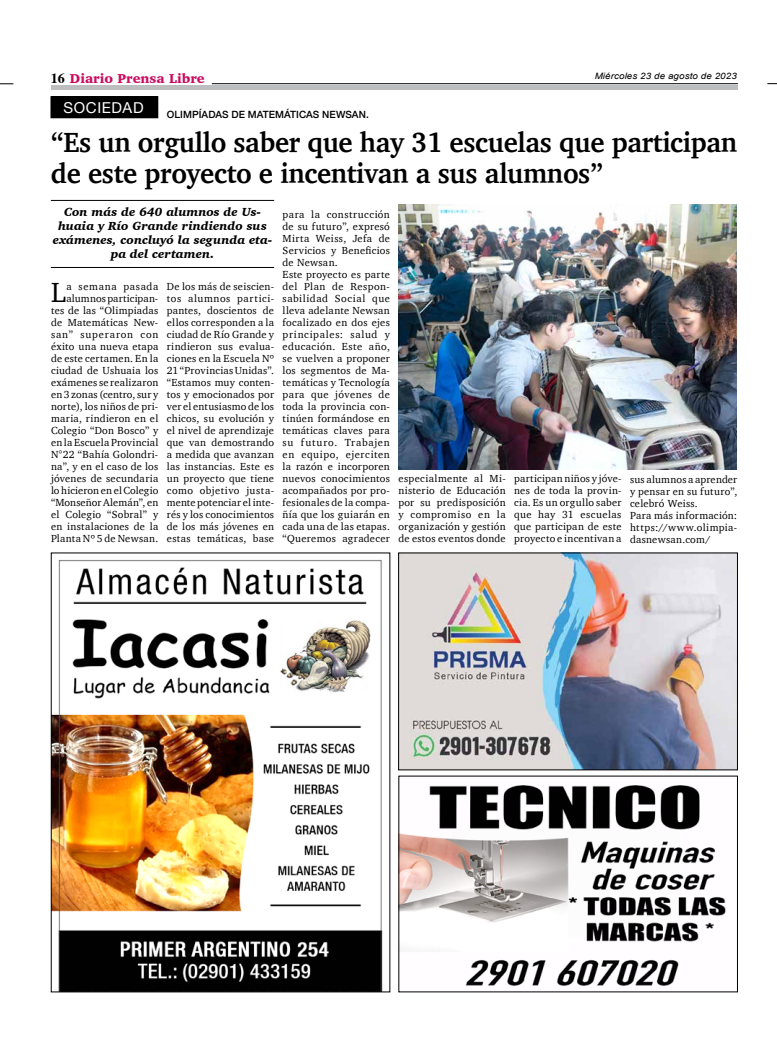
<style>
.page{position:relative;width:777px;height:1063px;background:#fff}
.page>*{position:absolute;margin:0;border:0;box-sizing:border-box;transform-origin:0 0}
.t1{font:700 28.4px/31.4px "Charter";letter-spacing:-.01em;color:#000;scale:.95 1}
.t2{font:28.4px "Charter";color:#000}
.t3{font:15px "Helvetica Neue";letter-spacing:.045em;color:#fff}
.t4{font:900 13.2px "Charter";color:#c80c5f}
.t5{font:italic 900 12px/14px "Charter";letter-spacing:.005em;color:#000;text-align:center}
.t6{font:10.5px/12px "Charter";letter-spacing:.025em;color:#000;text-align:justify}
.t7{font:500 10px "Helvetica Neue";letter-spacing:.005em;color:#000}
.t8{font:italic 8.8px "Arial";letter-spacing:.01em;color:#000;scale:1.11 1}
.s1{font-family:"Times";font-weight:700;font-size:14px;color:#000}
</style>
<div class="page">
<hr style="left:212px;top:83px;width:526px;height:1px;background:#000">
<svg style="left:0;top:84px;width:13px;height:1px"></svg>
<div style="left:51px;top:85px;width:686px;height:5px;background:#bcbec0"></div>
<img style="left:53px;top:560px;width:330px;height:430px">
<div style="left:51px;top:553px;width:339px;height:439px;border:1px solid #000"></div>
<img style="left:400px;top:785px;width:326px;height:202px">
<img style="left:400px;top:555px;width:335px;height:213px">
<div style="left:51px;top:97px;width:107px;height:21px;background:#000"></div>
<hr style="left:51px;top:200px;width:223px;height:1px;background:#000">
<hr style="left:51px;top:267px;width:223px;height:1px;background:#000">
<img style="left:398px;top:204px;width:339px;height:265px">
<p class="t4" style="left:51px;top:70px;width:155px"><span class="s1">16</span> Diario Prensa Libre</p>
<p class="t8" style="left:594px;top:70px;width:129px">Miércoles 23 de agosto de 2023</p>
<h2 class="t3" style="left:63px;top:97px;width:82px">SOCIEDAD</h2>
<h1 class="t1" style="left:51px;top:126px;width:724px">“Es un orgullo saber que hay 31 escuelas que participan de este proyecto e incentivan a sus alumnos”</h1>
<p class="t7" style="left:167px;top:106px;width:204px">OLIMPÍADAS DE MATEMÁTICAS NEWSAN.</p>
<p class="t5" style="left:53px;top:205px;width:221px">Con más de 640 alumnos de Us&shy;huaia y Río Grande rindiendo sus exámenes, concluyó la segunda eta&shy;pa del certamen.</p>
<p class="t6" style="left:283px;top:208px;width:109px;text-align:left">para la construcción de su futuro”, expresó<br>Mirta Weiss, Jefa de<br>Servicios y Beneficios de Newsan.<br>Este proyecto es parte del Plan de Respon&shy;sabilidad Social que lleva adelante Newsan focalizado en dos ejes principales: salud y educación. Este año, se vuelven a proponer los segmentos de Ma&shy;temáticas y Tecnología para que jóvenes de toda la provincia con&shy;tinúen formándose en temáticas claves para su futuro. Trabajen en equipo, ejerciten la razón e incorporen nuevos conocimientos acompañados por pro&shy;fesionales de la compa&shy;ñía que los guiarán en cada una de las etapas. “Queremos agradecer</p>
<p class="t6" style="left:51px;top:280px;width:109px;text-align:right">a semana pasada alumnos participan&shy;tes de las “Olimpiadas de Matemáticas New&shy;san” superaron con éxito una nueva etapa de este certamen. En la ciudad de Ushuaia los exámenes se realizaron en 3 zonas (centro, sur y norte), los niños de pri&shy;maria, rindieron en el<br>Colegio “Don Bosco” y en la Escuela Provincial<br>N°22 “Bahía Golondri&shy;na”, y en el caso de los jóvenes de secundaria lo hicieron en el Colegio “Monseñor Alemán”, en el Colegio “Sobral” y en instalaciones de la<br>Planta Nº 5 de Newsan.</p>
<p class="t6" style="left:167px;top:280px;width:109px">De los más de seiscien&shy;tos alumnos partici&shy;pantes, doscientos de ellos corresponden a la ciudad de Río Grande y rindieron sus evalua&shy;ciones en la Escuela Nº 21 “Provincias Unidas”. “Estamos muy conten&shy;tos y emocionados por ver el entusiasmo de los chicos, su evolución y el nivel de aprendizaje que van demostrando a medida que avanzan las instancias. Este es un proyecto que tiene como objetivo justa&shy;mente potenciar el inte&shy;rés y los conocimientos de los más jóvenes en estas temáticas, base</p>
<h1 class="t2" style="left:51px;top:267px;width:16px">L</h1>
<p class="t6" style="left:398px;top:473px;width:109px">especialmente al Mi&shy;nisterio de Educación por su predisposición y compromiso en la organización y gestión de estos eventos donde</p>
<p class="t6" style="left:514px;top:473px;width:109px">participan niños y jóve&shy;nes de toda la provin&shy;cia. Es un orgullo saber que hay 31 escuelas que participan de este proyecto e incentivan a</p>
<p class="t6" style="left:630px;top:473px;width:109px;text-align:left">sus alumnos a aprender y pensar en su futuro”, celebró Weiss.<br>Para más información: https://www.olimpia&shy;dasnewsan.com/</p>
</div>
